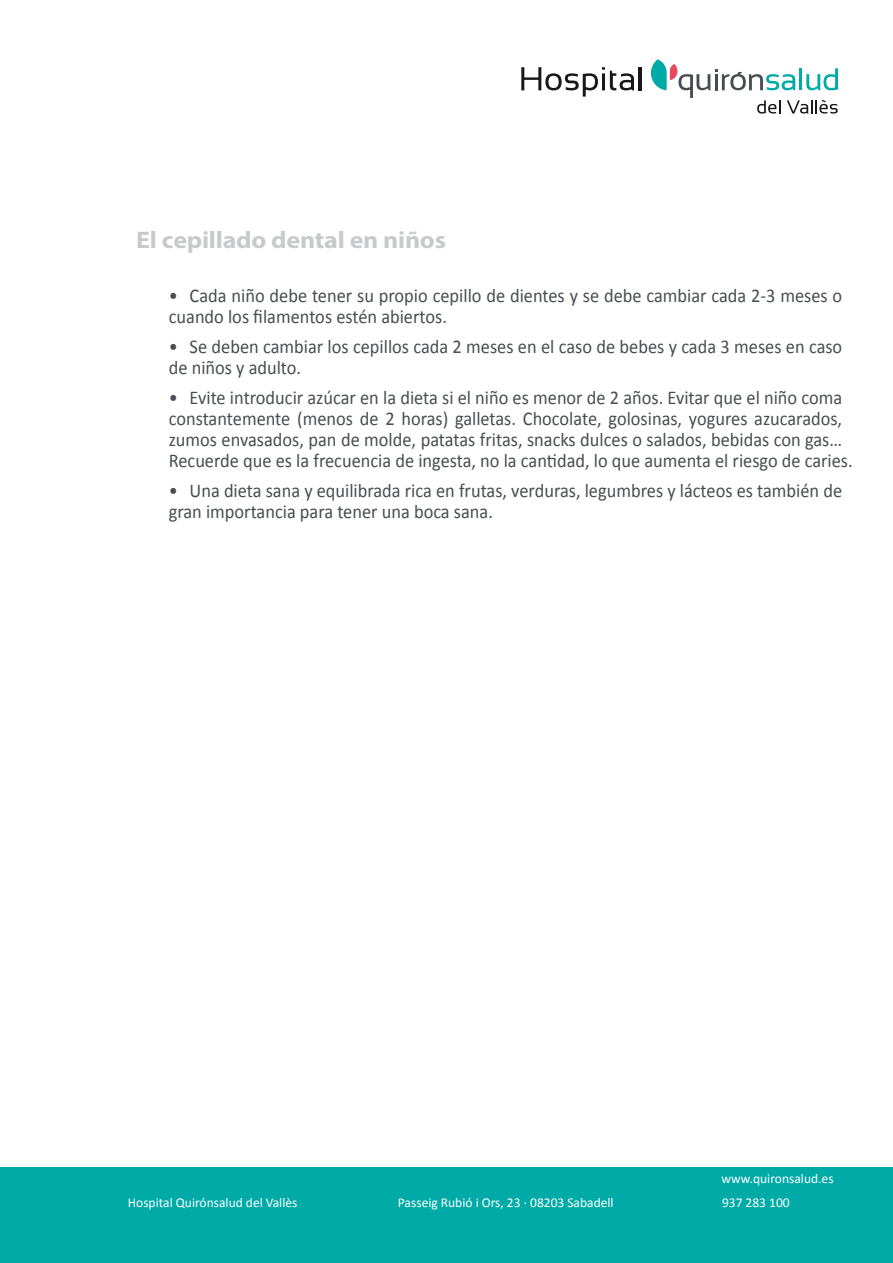
<style>
.page{position:relative;width:893px;height:1263px;background:#fff}
.page>*{position:absolute;margin:0;border:0;box-sizing:border-box;transform-origin:0 0}
.t1{font:700 24px "Myriad Pro";letter-spacing:-.01em;color:rgb(71 76 82/.3);scale:1.08 1}
.t2{font:19.5px/21px "Calibri";color:#494d53;scale:.94 1}
.t3{font:13.5px "Calibri";color:#fff}
</style>
<div class="page">
<div style="left:0;top:1167px;width:893px;height:96px;background:#00aaa6"></div>
<svg style="left:521px;top:67px;width:113px;height:30px"></svg>
<hr style="left:639px;top:67px;width:3px;height:23px;background:#1a171c">
<svg style="left:651px;top:59px;width:187px;height:55px"></svg>
<p class="t1" style="left:136px;top:224px;width:288px">El cepillado dental en niños</p>
<p class="t2" style="left:169px;top:285px;width:718px">• Cada niño debe tener su propio cepillo de dientes y se debe cambiar cada 2-3 meses o cuando los filamentos estén abiertos.</p>
<p class="t2" style="left:169px;top:336px;width:718px">• Se deben cambiar los cepillos cada 2 meses en el caso de bebes y cada 3 meses en caso de niños y adulto.</p>
<p class="t2" style="left:169px;top:387px;width:729px">• Evite introducir azúcar en la dieta si el niño es menor de 2 años. Evitar que el niño coma constantemente (menos de 2 horas) galletas. Chocolate, golosinas, yogures azucarados, zumos envasados, pan de molde, patatas fritas, snacks dulces o salados, bebidas con gas… Recuerde que es la frecuencia de ingesta, no la cantidad, lo que aumenta el riesgo de caries.</p>
<p class="t2" style="left:169px;top:480px;width:718px">• Una dieta sana y equilibrada rica en frutas, verduras, legumbres y lácteos es también de gran importancia para tener una boca sana.</p>
<p class="t3" style="left:721px;top:1170px;width:114px">www.quironsalud.es</p>
<p class="t3" style="left:128px;top:1194px;width:171px">Hospital Quirónsalud del Vallès</p>
<p class="t3" style="left:398px;top:1194px;width:217px">Passeig Rubió i Ors, 23 · 08203 Sabadell</p>
<p class="t3" style="left:722px;top:1194px;width:69px">937 283 100</p>
</div>
